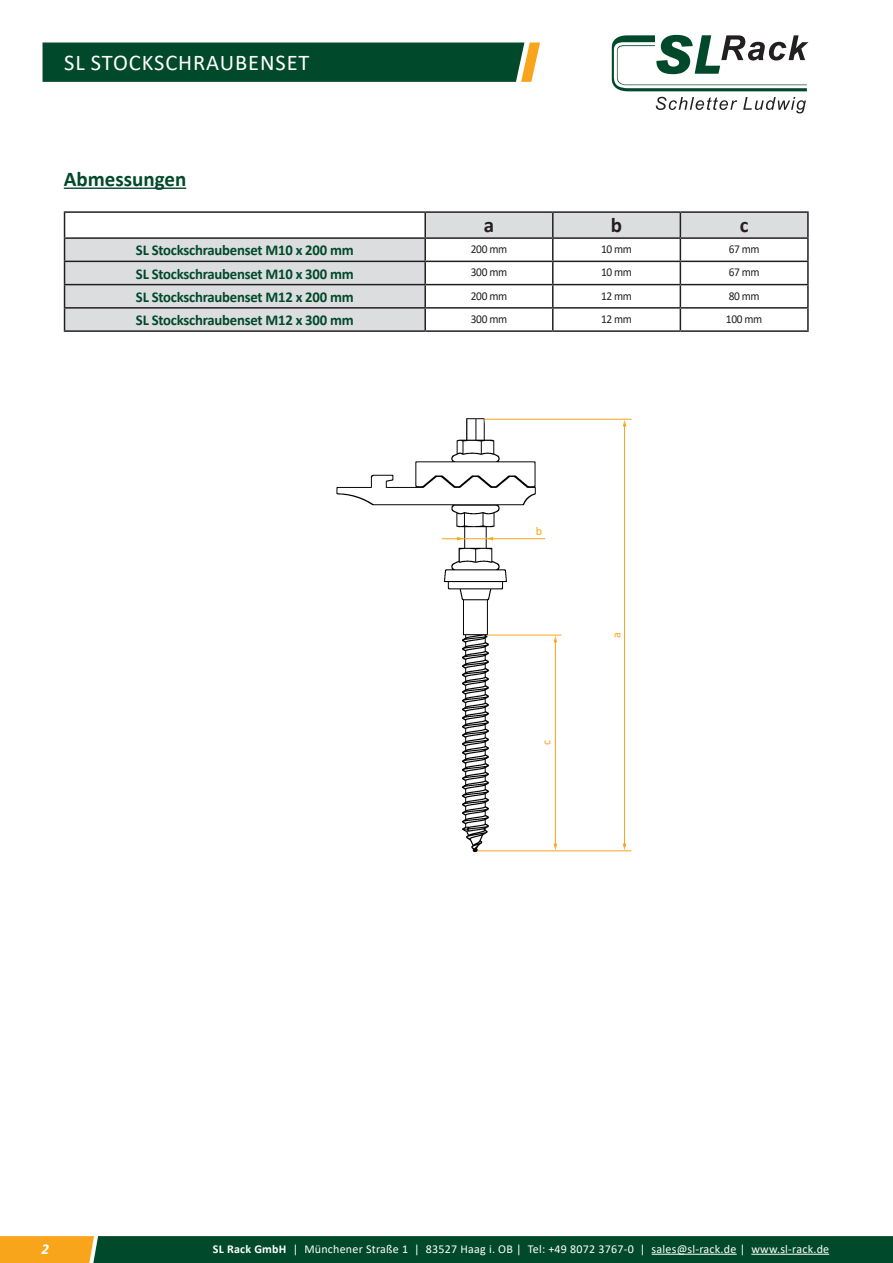
<style>
.page{position:relative;width:893px;height:1263px;background:#fff}
.page>*{position:absolute;margin:0;border:0;box-sizing:border-box;transform-origin:0 0}
.t1{font:22.5px "Calibri";letter-spacing:.04em;color:#fff}
.t2{font:700 21px "Calibri";color:#00492a}
.t3{font:700 21px "Calibri";color:#231f20}
.t4{font:700 15px "Calibri";letter-spacing:-.015em;color:#00492a}
.t5{font:italic 700 15px "Calibri";color:#fff}
.t6{font:12px "Calibri";letter-spacing:.02em;color:#fff}
.t7{font:12px "Calibri";letter-spacing:-.03em;color:#231f20;scale:.95 1}
.t8{font:12px "Calibri";color:#f9a51b}
.s1{font-weight:700}
</style>
<div class="page">
<svg style="left:0;top:1236px;width:893px;height:27px;background:#1c542a"></svg>
<hr style="left:652px;top:1254px;width:85px;height:1px;background:#fff">
<hr style="left:751px;top:1254px;width:78px;height:1px;background:#fff">
<svg style="left:656px;top:97px;width:81px;height:13px"></svg>
<svg style="left:743px;top:97px;width:63px;height:16px"></svg>
<svg style="left:612px;top:35px;width:196px;height:56px"></svg>
<div style="left:43px;top:43px;width:497px;height:39px;background:#00492a"></div>
<hr style="left:64px;top:188px;width:122px;height:1px;background:#00492a">
<svg style="left:65px;top:213px;width:742px;height:117px;fill:#dcdddf"></svg>
<hr style="left:424px;top:213px;width:2px;height:24px;background:#231f20">
<hr style="left:552px;top:213px;width:2px;height:24px;background:#231f20">
<hr style="left:807px;top:213px;width:2px;height:24px;background:#231f20">
<hr style="left:424px;top:239px;width:2px;height:22px;background:#231f20">
<hr style="left:552px;top:239px;width:2px;height:22px;background:#231f20">
<hr style="left:807px;top:239px;width:2px;height:22px;background:#231f20">
<hr style="left:424px;top:262px;width:2px;height:22px;background:#231f20">
<hr style="left:552px;top:262px;width:2px;height:22px;background:#231f20">
<hr style="left:807px;top:262px;width:2px;height:22px;background:#231f20">
<hr style="left:424px;top:285px;width:2px;height:22px;background:#231f20">
<hr style="left:552px;top:285px;width:2px;height:22px;background:#231f20">
<hr style="left:807px;top:285px;width:2px;height:22px;background:#231f20">
<hr style="left:424px;top:309px;width:2px;height:21px;background:#231f20">
<hr style="left:552px;top:309px;width:2px;height:21px;background:#231f20">
<svg style="left:680px;top:213px;width:1px;height:117px"></svg>
<hr style="left:807px;top:309px;width:2px;height:21px;background:#231f20">
<hr style="left:64px;top:211px;width:361px;height:2px;background:#231f20">
<hr style="left:425px;top:211px;width:128px;height:2px;background:#231f20">
<hr style="left:553px;top:211px;width:127px;height:2px;background:#231f20">
<hr style="left:680px;top:211px;width:129px;height:2px;background:#231f20">
<hr style="left:64px;top:237px;width:361px;height:2px;background:#231f20">
<hr style="left:425px;top:237px;width:128px;height:2px;background:#231f20">
<hr style="left:553px;top:237px;width:127px;height:2px;background:#231f20">
<hr style="left:680px;top:237px;width:129px;height:2px;background:#231f20">
<hr style="left:64px;top:261px;width:361px;height:1px;background:#231f20">
<hr style="left:425px;top:261px;width:128px;height:1px;background:#231f20">
<hr style="left:553px;top:261px;width:127px;height:1px;background:#231f20">
<hr style="left:680px;top:261px;width:129px;height:1px;background:#231f20">
<hr style="left:64px;top:284px;width:361px;height:1px;background:#231f20">
<hr style="left:425px;top:284px;width:128px;height:1px;background:#231f20">
<hr style="left:553px;top:284px;width:127px;height:1px;background:#231f20">
<hr style="left:680px;top:284px;width:129px;height:1px;background:#231f20">
<hr style="left:64px;top:307px;width:361px;height:2px;background:#231f20">
<svg style="left:64px;top:213px;width:1px;height:117px"></svg>
<hr style="left:425px;top:307px;width:128px;height:2px;background:#231f20">
<hr style="left:553px;top:307px;width:127px;height:2px;background:#231f20">
<hr style="left:680px;top:307px;width:129px;height:2px;background:#231f20">
<hr style="left:64px;top:330px;width:361px;height:2px;background:#231f20">
<hr style="left:425px;top:330px;width:128px;height:2px;background:#231f20">
<hr style="left:553px;top:330px;width:127px;height:2px;background:#231f20">
<hr style="left:680px;top:330px;width:129px;height:2px;background:#231f20">
<img style="left:336px;top:418px;width:200px;height:435px">
<hr style="left:477px;top:850px;width:154px;height:1px;background:#f9a51b">
<hr style="left:555px;top:640px;width:1px;height:207px;background:#f9a51b">
<hr style="left:487px;top:635px;width:74px;height:1px;background:#f9a51b">
<hr style="left:624px;top:424px;width:1px;height:423px;background:#f9a51b">
<hr style="left:485px;top:419px;width:146px;height:1px;background:#f9a51b">
<hr style="left:442px;top:538px;width:103px;height:1px;background:#f9a51b">
<svg style="left:457px;top:537px;width:7px;height:3px"></svg>
<div style="left:510px;top:524px;width:32px;height:14px;background:#fff"></div>
<svg style="left:486px;top:537px;width:7px;height:3px"></svg>
<svg style="left:623px;top:420px;width:3px;height:6px"></svg>
<svg style="left:623px;top:844px;width:3px;height:6px"></svg>
<svg style="left:554px;top:844px;width:3px;height:6px"></svg>
<svg style="left:554px;top:635px;width:3px;height:7px"></svg>
<h1 class="t1" style="left:64px;top:47px;width:247px">SL STOCKSCHRAUBENSET</h1>
<h2 class="t2" style="left:64px;top:164px;width:124px">Abmessungen</h2>
<h2 class="t3" style="left:484px;top:210px;width:12px">a</h2>
<h2 class="t3" style="left:611px;top:210px;width:13px">b</h2>
<h2 class="t3" style="left:740px;top:210px;width:10px">c</h2>
<p class="t4" style="left:136px;top:240px;width:219px">SL Stockschraubenset M10 x 200 mm</p>
<p class="t7" style="left:471px;top:241px;width:40px">200 mm</p>
<p class="t7" style="left:601px;top:241px;width:34px">10 mm</p>
<p class="t7" style="left:729px;top:241px;width:34px">67 mm</p>
<p class="t4" style="left:136px;top:263px;width:219px">SL Stockschraubenset M10 x 300 mm</p>
<p class="t7" style="left:471px;top:264px;width:40px">300 mm</p>
<p class="t7" style="left:601px;top:264px;width:34px">10 mm</p>
<p class="t7" style="left:729px;top:264px;width:34px">67 mm</p>
<p class="t4" style="left:136px;top:286px;width:219px">SL Stockschraubenset M12 x 200 mm</p>
<p class="t7" style="left:471px;top:287px;width:40px">200 mm</p>
<p class="t7" style="left:601px;top:287px;width:34px">12 mm</p>
<p class="t7" style="left:729px;top:287px;width:34px">80 mm</p>
<p class="t4" style="left:136px;top:309px;width:219px">SL Stockschraubenset M12 x 300 mm</p>
<p class="t7" style="left:471px;top:311px;width:40px">300 mm</p>
<p class="t7" style="left:601px;top:311px;width:34px">12 mm</p>
<p class="t7" style="left:726px;top:311px;width:40px">100 mm</p>
<p class="t8" style="left:536px;top:523px;width:8px">b</p>
<p class="t8" style="left:538px;top:745px;width:7px;rotate:-90deg">c</p>
<p class="t8" style="left:608px;top:638px;width:7px;rotate:-90deg">a</p>
<p class="t5" style="left:41px;top:1238px;width:9px">2</p>
<p class="t6" style="left:213px;top:1240px;width:618px"><span class="s1">SL Rack GmbH</span> | Münchener Straße 1 | 83527 Haag i. OB | Tel: +49 8072 3767-0 | sales@sl-rack.de | www.sl-rack.de</p>
</div>
